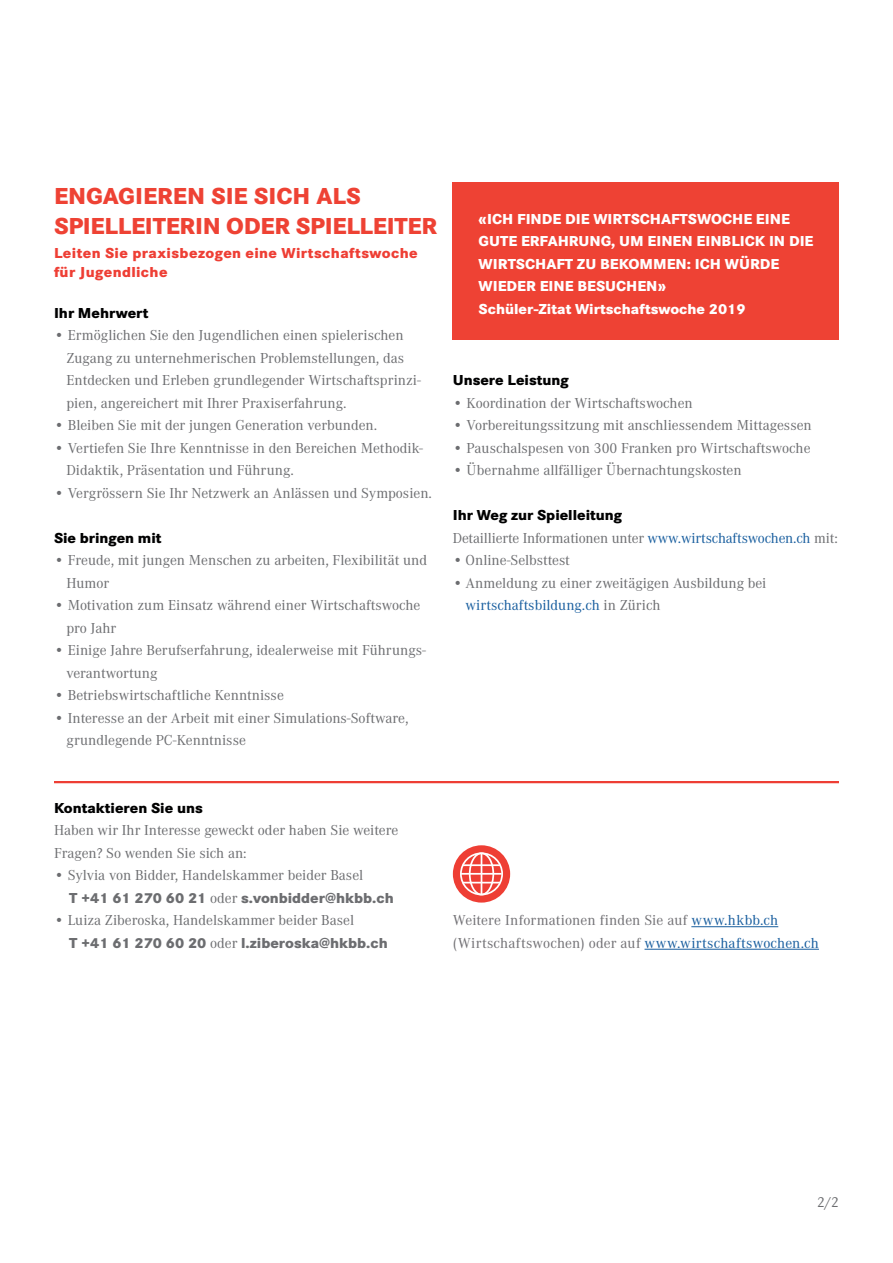
<style>
.page{position:relative;width:893px;height:1263px;background:#fff}
.page>*{position:absolute;margin:0;border:0;box-sizing:border-box;transform-origin:0 0}
.Fliesstext_GRAU_Bloc{font:800 24px/30px "Corporate S";letter-spacing:-.01em;color:#ee4234}
.Fliesstext_GRAU_Bloc-2{font:15px/22.5px "Corporate A";color:#6c6d70}
.t1{font:800 15px/22.5px "Corporate S";color:#fff}
.Fliesstext_GRAU_Bloc-3{font:15px/22.5px "Corporate A";letter-spacing:.01em;color:#717074}
.Fliesstext_GRAU_Bloc-4{font:800 15px "Corporate S";color:#000001}
.Fliesstext_GRAU_Bloc-5{font:800 15px/19.5px "Corporate S";letter-spacing:.025em;color:#ee3e34}
.s1{color:#175d9e}
.s2{font-family:"Corporate S";font-weight:800;color:#000001}
.s3{font-family:"Corporate S";font-weight:800}
</style>
<div class="page">
<div style="left:453px;top:183px;width:386px;height:157px;background:#ee4234"></div>
<hr style="left:691px;top:926px;width:87px;height:1px;background:#175d9e">
<hr style="left:645px;top:949px;width:174px;height:1px;background:#175d9e">
<hr style="left:54px;top:781px;width:785px;height:2px;background:#ee3e34">
<svg style="left:453px;top:845px;width:57px;height:57px;background:#ef544b"></svg>
<div style="left:460px;top:852px;width:43px;height:43px;border:2px solid #fff;border-radius:50%"></div>
<div style="left:469px;top:852px;width:25px;height:43px;border:2px solid #fff;border-radius:50%"></div>
<hr style="left:481px;top:853px;width:1px;height:41px;background:#fff">
<hr style="left:461px;top:873px;width:41px;height:2px;background:#fff">
<hr style="left:463px;top:864px;width:37px;height:2px;background:#fff">
<hr style="left:463px;top:882px;width:37px;height:1px;background:#fff">
<p class="Fliesstext_GRAU_Bloc" style="left:54px;top:182px;width:385px">ENGAGIEREN SIE SICH ALS<br>SPIELLEITERIN ODER SPIELLEITER</p>
<p class="Fliesstext_GRAU_Bloc-5" style="left:54px;top:243px;width:365px">Leiten Sie praxisbezogen eine Wirtschaftswoche für Jugendliche</p>
<p class="Fliesstext_GRAU_Bloc-4" style="left:54px;top:304px;width:96px">Ihr Mehrwert</p>
<p class="Fliesstext_GRAU_Bloc-2" style="left:66px;top:324px;width:356px;text-indent:-12px">• Ermöglichen Sie den Jugendlichen einen spielerischen Zugang zu unternehmerischen Problemstellungen, das Entdecken und Erleben grundlegender Wirtschaftsprinzi&shy;pien, angereichert mit Ihrer Praxiserfahrung.</p>
<p class="Fliesstext_GRAU_Bloc-2" style="left:54px;top:414px;width:325px">• Bleiben Sie mit der jungen Generation verbunden.</p>
<p class="Fliesstext_GRAU_Bloc-2" style="left:66px;top:437px;width:358px;text-indent:-12px">• Vertiefen Sie Ihre Kenntnisse in den Bereichen Methodik-<br>Didaktik, Präsentation und Führung.</p>
<p class="Fliesstext_GRAU_Bloc-2" style="left:54px;top:482px;width:380px">• Vergrössern Sie Ihr Netzwerk an Anlässen und Symposien.</p>
<p class="Fliesstext_GRAU_Bloc-4" style="left:54px;top:529px;width:109px">Sie bringen mit</p>
<p class="Fliesstext_GRAU_Bloc-2" style="left:66px;top:549px;width:362px;text-indent:-12px">• Freude, mit jungen Menschen zu arbeiten, Flexibilität und<br>Humor</p>
<p class="Fliesstext_GRAU_Bloc-2" style="left:66px;top:594px;width:356px;text-indent:-12px">• Motivation zum Einsatz während einer Wirtschaftswoche pro Jahr</p>
<p class="Fliesstext_GRAU_Bloc-2" style="left:66px;top:639px;width:361px;text-indent:-12px">• Einige Jahre Berufserfahrung, idealerweise mit Führungs&shy;verantwortung</p>
<p class="Fliesstext_GRAU_Bloc-2" style="left:54px;top:684px;width:231px">• Betriebswirtschaftliche Kenntnisse</p>
<p class="Fliesstext_GRAU_Bloc-2" style="left:66px;top:707px;width:344px;text-indent:-12px">• Interesse an der Arbeit mit einer Simulations-Software, grundlegende PC-Kenntnisse</p>
<p class="t1" style="left:479px;top:208px;width:336px">«ICH FINDE DIE WIRTSCHAFTSWOCHE EINE GUTE ERFAHRUNG, UM EINEN EINBLICK IN DIE WIRTSCHAFT ZU BEKOMMEN: ICH WÜRDE WIEDER EINE BESUCHEN»</p>
<p class="t1" style="left:479px;top:298px;width:268px">Schüler-Zitat Wirtschaftswoche 2019</p>
<p class="Fliesstext_GRAU_Bloc-4" style="left:453px;top:371px;width:117px">Unsere Leistung</p>
<p class="Fliesstext_GRAU_Bloc-2" style="left:453px;top:392px;width:241px">• Koordination der Wirtschaftswochen</p>
<p class="Fliesstext_GRAU_Bloc-2" style="left:453px;top:414px;width:360px">• Vorbereitungssitzung mit anschliessendem Mittagessen</p>
<p class="Fliesstext_GRAU_Bloc-2" style="left:453px;top:437px;width:359px">• Pauschalspesen von 300 Franken pro Wirtschaftswoche</p>
<p class="Fliesstext_GRAU_Bloc-2" style="left:453px;top:459px;width:290px">• Übernahme allfälliger Übernachtungskosten</p>
<p class="Fliesstext_GRAU_Bloc-4" style="left:453px;top:506px;width:171px">Ihr Weg zur Spielleitung</p>
<p class="Fliesstext_GRAU_Bloc-2" style="left:453px;top:527px;width:386px">Detaillierte Informationen unter <span class="s1">www.wirtschaftswochen.ch</span> mit:</p>
<p class="Fliesstext_GRAU_Bloc-2" style="left:453px;top:549px;width:118px">• Online-Selbsttest</p>
<p class="Fliesstext_GRAU_Bloc-2" style="left:466px;top:572px;width:302px;text-indent:-13px">• Anmeldung zu einer zweitägigen Ausbildung bei <span class="s1">wirtschaftsbildung.ch</span> in Zürich</p>
<p class="Fliesstext_GRAU_Bloc-2" style="left:54px;top:797px;width:346px"><span class="s2">Kontaktieren Sie uns<br></span>Haben wir Ihr Interesse geweckt oder haben Sie weitere<br>Fragen? So wenden Sie sich an:</p>
<p class="Fliesstext_GRAU_Bloc-2" style="left:69px;top:864px;width:326px;text-indent:-15px">• Sylvia von Bidder, Handelskammer beider Basel<br><span class="s3">T +41 61 270 60 21</span> oder <span class="s3">s.vonbidder@hkbb.ch</span></p>
<p class="Fliesstext_GRAU_Bloc-2" style="left:69px;top:909px;width:320px;text-indent:-15px">• Luiza Ziberoska, Handelskammer beider Basel<br><span class="s3">T +41 61 270 60 20</span> oder <span class="s3">l.ziberoska@hkbb.ch</span></p>
<p class="Fliesstext_GRAU_Bloc-3" style="left:453px;top:909px;width:368px">Weitere Informationen finden Sie auf <span class="s1">www.hkbb.ch </span>(Wirtschaftswochen) oder auf <span class="s1">www.wirtschaftswochen.ch</span></p>
<p class="Fliesstext_GRAU_Bloc-2" style="left:817px;top:1191px;width:23px">2/2</p>
</div>
